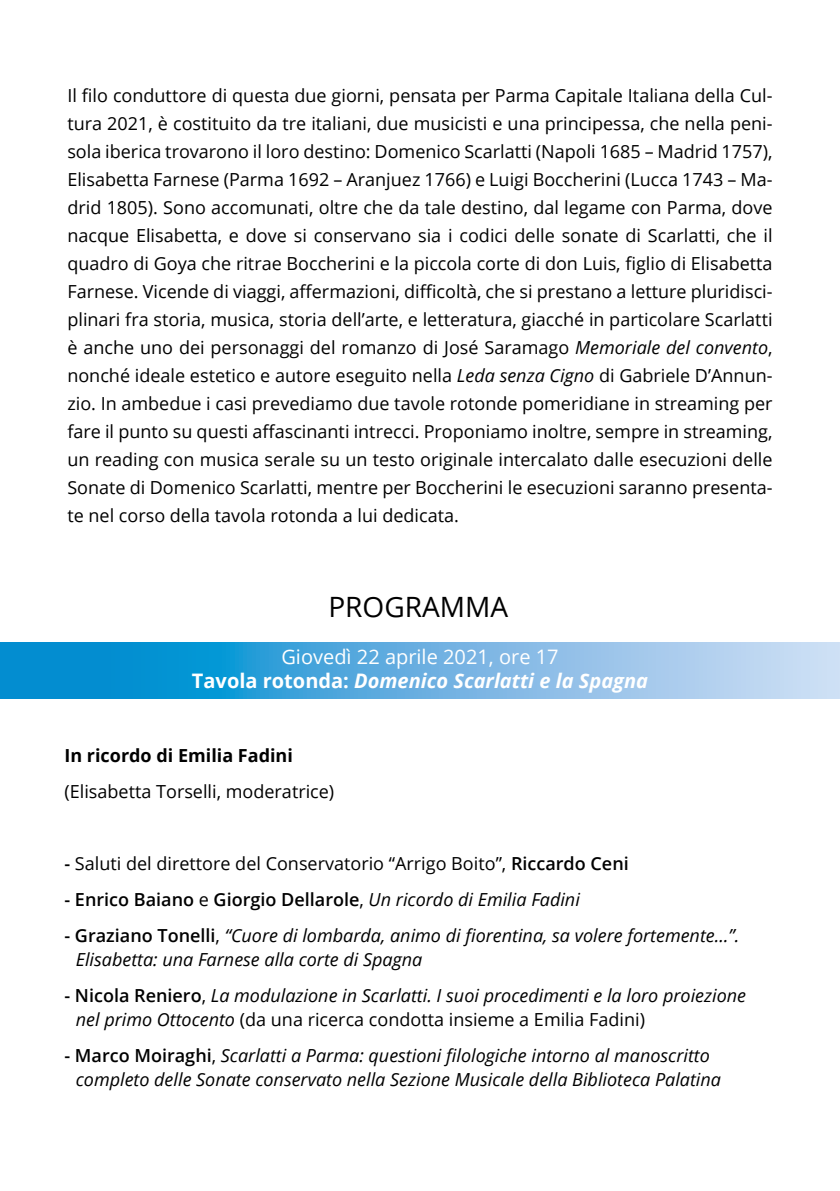
<style>
.page{position:relative;width:840px;height:1191px;background:#fff}
.page>*{position:absolute;margin:0;border:0;box-sizing:border-box;transform-origin:0 0}
.t1{font:28px "Open Sans";color:#000}
.t2{font:italic 700 20px/24px "Open Sans";color:#fff;text-align:center}
.t3{font:18px/28px "Open Sans";color:#000;text-align:justify}
.t4{font:italic 18px/24px "Open Sans";color:#000}
.t5{font:600 18px "Open Sans";color:#000}
.t6{font:700 18px "Open Sans";color:#000}
.s1{font-style:italic}
.s2{font-weight:400;font-style:normal}
.s3{font-style:normal}
.s4{font-weight:600}
.s5{font-weight:400}
.s6{font-weight:400;font-style:italic}
.s7{font-weight:600;font-style:normal}
</style>
<div class="page">
<svg style="left:0;top:642px;width:839px;height:56px;background:#60b0e0"></svg>
<p class="t3" style="left:67px;top:81px;width:706px">Il filo conduttore di questa due giorni, pensata per Parma Capitale Italiana della Cul&shy;tura 2021, è costituito da tre italiani, due musicisti e una principessa, che nella peni&shy;sola iberica trovarono il loro destino: Domenico Scarlatti (Napoli 1685 – Madrid 1757), Elisabetta Farnese (Parma 1692 – Aranjuez 1766) e Luigi Boccherini (Lucca 1743 – Ma&shy;drid 1805). Sono accomunati, oltre che da tale destino, dal legame con Parma, dove nacque Elisabetta, e dove si conservano sia i codici delle sonate di Scarlatti, che il quadro di Goya che ritrae Boccherini e la piccola corte di don Luis, figlio di Elisabetta Farnese. Vicende di viaggi, affermazioni, difficoltà, che si prestano a letture pluridisci&shy;plinari fra storia, musica, storia dell’arte, e letteratura, giacché in particolare Scarlatti è anche uno dei personaggi del romanzo di José Saramago <span class="s1">Memoriale del convento</span>, nonché ideale estetico e autore eseguito nella <span class="s1">Leda senza Cigno</span> di Gabriele D’Annun&shy;zio. In ambedue i casi prevediamo due tavole rotonde pomeridiane in streaming per fare il punto su questi affascinanti intrecci. Proponiamo inoltre, sempre in streaming, un reading con musica serale su un testo originale intercalato dalle esecuzioni delle Sonate di Domenico Scarlatti, mentre per Boccherini le esecuzioni saranno presenta&shy;te nel corso della tavola rotonda a lui dedicata.</p>
<h1 class="t1" style="left:328px;top:587px;width:181px">PROGRAMMA</h1>
<p class="t2" style="left:192px;top:644px;width:457px"><span class="s2">Giovedì 22 aprile 2021, ore 17<br></span><span class="s3">Tavola rotonda:</span> Domenico Scarlatti e la Spagna</p>
<p class="t6" style="left:64px;top:743px;width:230px">In ricordo di Emilia Fadini</p>
<p class="t3" style="left:64px;top:777px;width:271px">(Elisabetta Torselli, moderatrice)</p>
<p class="t3" style="left:64px;top:849px;width:565px"><span class="s4">-</span> Saluti del direttore del Conservatorio “Arrigo Boito”, <span class="s4">Riccardo Ceni</span></p>
<p class="t5" style="left:64px;top:887px;width:516px">- Enrico Baiano <span class="s5">e</span> Giorgio Dellarole<span class="s5">,</span> <span class="s6">Un ricordo di Emilia Fadini</span></p>
<p class="t4" style="left:76px;top:923px;width:664px;text-indent:-11px"><span class="s7">- Graziano Tonelli</span><span class="s3">,</span> “Cuore di lombarda, animo di fiorentina, sa volere fortemente…”.<br>Elisabetta: una Farnese alla corte di Spagna</p>
<p class="t4" style="left:76px;top:983px;width:671px;text-indent:-11px"><span class="s7">- Nicola Reniero</span><span class="s3">,</span> La modulazione in Scarlatti. I suoi procedimenti e la loro proiezione nel primo Ottocento <span class="s3">(da una ricerca condotta insieme a Emilia Fadini)</span></p>
<p class="t4" style="left:76px;top:1043px;width:646px;text-indent:-11px"><span class="s7">- Marco Moiraghi</span><span class="s3">,</span> Scarlatti a Parma: questioni filologiche intorno al manoscritto completo delle Sonate conservato nella Sezione Musicale della Biblioteca Palatina</p>
</div>
